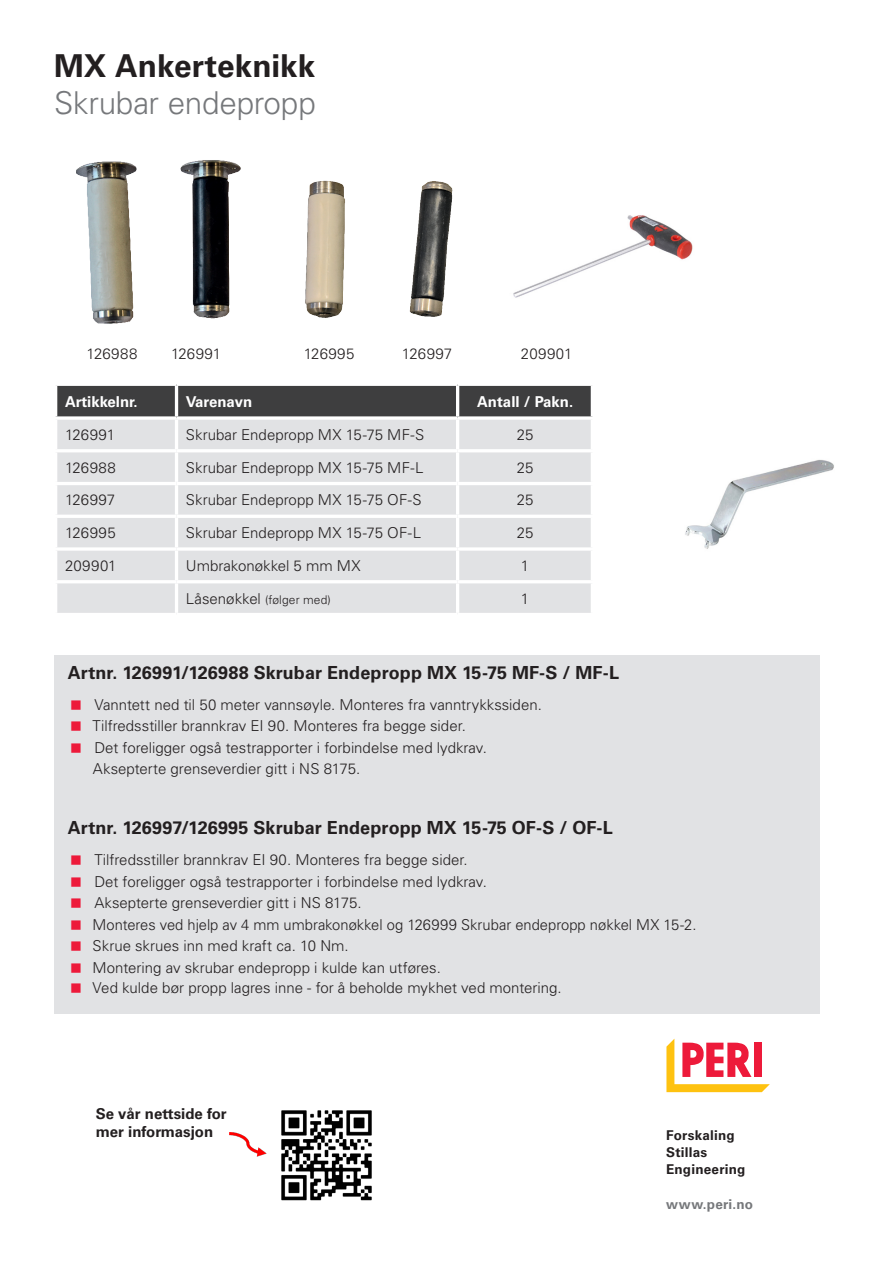
<style>
.page{position:relative;width:893px;height:1263px;background:#fff}
.page>*{position:absolute;margin:0;border:0;box-sizing:border-box;transform-origin:0 0}
.P_21pt_headline_bold{font:300 31.5px/37.5px "Univers LT Pro";letter-spacing:-.01em;color:#76787b}
.t1{font:700 18px "Univers LT Pro";letter-spacing:.005em;color:#231f20}
.Tabelltekst{font:300 15px "Univers LT Pro";color:#231f20}
.t2{font:700 15px "Univers LT Pro";color:#fff}
.t3{font:700 15px/18px "Univers LT Pro";color:#231f20}
.P_9pt_text_bold_blac{font:700 13.5px "Univers LT Pro";letter-spacing:.015em;color:#231f20}
.P_9pt_text_bold_grey{font:700 13.5px "Univers LT Pro";letter-spacing:.02em;color:#76787b}
.Tabelltekst-2{font:300 12px "Univers LT Pro";letter-spacing:.01em;color:#231f20}
.s1{font-weight:700;color:#231f20}
.s2{font-size:15px}
</style>
<div class="page">
<svg style="left:666px;top:1039px;width:104px;height:53px"></svg>
<div style="left:754px;top:1043px;width:8px;height:34px;background:#ed1a3a"></div>
<img style="left:281px;top:1110px;width:91px;height:91px">
<img style="left:230px;top:1132px;width:37px;height:25px">
<div style="left:54px;top:655px;width:765px;height:359px;background:#e1e2e4"></div>
<div style="left:57px;top:386px;width:534px;height:30px;background:#3e3e3f"></div>
<div style="left:57px;top:420px;width:534px;height:193px;background:#e1e2e4"></div>
<hr style="left:175px;top:386px;width:3px;height:30px;background:#fff">
<hr style="left:456px;top:386px;width:3px;height:30px;background:#fff">
<hr style="left:175px;top:420px;width:3px;height:29px;background:#fff">
<hr style="left:456px;top:420px;width:3px;height:29px;background:#fff">
<hr style="left:54px;top:449px;width:123px;height:3px;background:#fff">
<hr style="left:177px;top:449px;width:281px;height:3px;background:#fff">
<hr style="left:175px;top:452px;width:3px;height:30px;background:#fff">
<hr style="left:458px;top:449px;width:136px;height:3px;background:#fff">
<hr style="left:456px;top:452px;width:3px;height:30px;background:#fff">
<hr style="left:54px;top:482px;width:123px;height:3px;background:#fff">
<hr style="left:177px;top:482px;width:281px;height:3px;background:#fff">
<hr style="left:175px;top:485px;width:3px;height:30px;background:#fff">
<hr style="left:458px;top:482px;width:136px;height:3px;background:#fff">
<hr style="left:456px;top:485px;width:3px;height:30px;background:#fff">
<hr style="left:54px;top:515px;width:123px;height:3px;background:#fff">
<hr style="left:177px;top:515px;width:281px;height:3px;background:#fff">
<hr style="left:175px;top:518px;width:3px;height:29px;background:#fff">
<hr style="left:458px;top:515px;width:136px;height:3px;background:#fff">
<hr style="left:456px;top:518px;width:3px;height:29px;background:#fff">
<hr style="left:54px;top:547px;width:123px;height:4px;background:#fff">
<hr style="left:177px;top:547px;width:281px;height:4px;background:#f7f7f8">
<hr style="left:175px;top:551px;width:3px;height:29px;background:#fff">
<hr style="left:458px;top:547px;width:136px;height:4px;background:#fff">
<hr style="left:456px;top:551px;width:3px;height:29px;background:#fff">
<hr style="left:54px;top:580px;width:123px;height:3px;background:#fff">
<hr style="left:177px;top:580px;width:281px;height:3px;background:#fff">
<hr style="left:175px;top:583px;width:3px;height:30px;background:#fff">
<hr style="left:458px;top:580px;width:136px;height:3px;background:#fff">
<hr style="left:456px;top:583px;width:3px;height:30px;background:#fff">
<svg style="left:55px;top:416px;width:122px;height:2px"></svg>
<svg style="left:177px;top:416px;width:281px;height:2px"></svg>
<svg style="left:458px;top:416px;width:135px;height:1px"></svg>
<img style="left:76px;top:160px;width:165px;height:164px">
<img style="left:305px;top:180px;width:40px;height:138px">
<img style="left:409px;top:181px;width:44px;height:136px">
<img style="left:685px;top:460px;width:149px;height:89px">
<img style="left:513px;top:215px;width:180px;height:83px">
<p class="P_21pt_headline_bold" style="left:54px;top:47px;width:263px"><span class="s1">MX Ankerteknikk<br></span>Skrubar endepropp</p>
<p class="Tabelltekst" style="left:87px;top:345px;width:52px">126988</p>
<p class="Tabelltekst" style="left:171px;top:345px;width:52px">126991</p>
<p class="Tabelltekst" style="left:304px;top:345px;width:52px">126995</p>
<p class="Tabelltekst" style="left:402px;top:345px;width:52px">126997</p>
<p class="Tabelltekst" style="left:521px;top:345px;width:53px">209901</p>
<p class="t2" style="left:65px;top:392px;width:74px">Artikkelnr.</p>
<p class="t2" style="left:186px;top:392px;width:68px">Varenavn</p>
<p class="t2" style="left:477px;top:392px;width:98px">Antall / Pakn.</p>
<p class="Tabelltekst" style="left:65px;top:426px;width:52px">126991</p>
<p class="Tabelltekst" style="left:186px;top:426px;width:240px">Skrubar Endepropp MX 15-75 MF-S</p>
<p class="Tabelltekst" style="left:517px;top:426px;width:18px">25</p>
<p class="Tabelltekst" style="left:65px;top:459px;width:52px">126988</p>
<p class="Tabelltekst" style="left:186px;top:459px;width:239px">Skrubar Endepropp MX 15-75 MF-L</p>
<p class="Tabelltekst" style="left:517px;top:459px;width:18px">25</p>
<p class="Tabelltekst" style="left:65px;top:491px;width:52px">126997</p>
<p class="Tabelltekst" style="left:186px;top:491px;width:237px">Skrubar Endepropp MX 15-75 OF-S</p>
<p class="Tabelltekst" style="left:517px;top:491px;width:18px">25</p>
<p class="Tabelltekst" style="left:65px;top:524px;width:52px">126995</p>
<p class="Tabelltekst" style="left:186px;top:524px;width:237px">Skrubar Endepropp MX 15-75 OF-L</p>
<p class="Tabelltekst" style="left:517px;top:524px;width:18px">25</p>
<p class="Tabelltekst" style="left:65px;top:557px;width:53px">209901</p>
<p class="Tabelltekst" style="left:186px;top:557px;width:176px">Umbrakonøkkel 5 mm MX</p>
<p class="Tabelltekst" style="left:521px;top:557px;width:10px">1</p>
<p class="Tabelltekst-2" style="left:186px;top:592px;width:147px"><span class="s2">Låsenøkkel</span> (følger med)</p>
<p class="Tabelltekst" style="left:521px;top:590px;width:10px">1</p>
<p class="t1" style="left:68px;top:662px;width:553px">Artnr. 126991/126988 Skrubar Endepropp MX 15-75 MF-S / MF-L</p>
<p class="Tabelltekst" style="left:94px;top:696px;width:449px">Vanntett ned til 50 meter vannsøyle. Monteres fra vanntrykkssiden.</p>
<p class="Tabelltekst" style="left:93px;top:717px;width:375px">Tilfredsstiller brannkrav EI 90. Monteres fra begge sider.</p>
<p class="Tabelltekst" style="left:94px;top:739px;width:394px">Det foreligger også testrapporter i forbindelse med lydkrav.</p>
<p class="Tabelltekst" style="left:93px;top:760px;width:269px">Aksepterte grenseverdier gitt i NS 8175.</p>
<p class="t1" style="left:68px;top:817px;width:546px">Artnr. 126997/126995 Skrubar Endepropp MX 15-75 OF-S / OF-L</p>
<p class="Tabelltekst" style="left:94px;top:851px;width:375px">Tilfredsstiller brannkrav EI 90. Monteres fra begge sider.</p>
<p class="Tabelltekst" style="left:94px;top:873px;width:394px">Det foreligger også testrapporter i forbindelse med lydkrav.</p>
<p class="Tabelltekst" style="left:94px;top:894px;width:269px">Aksepterte grenseverdier gitt i NS 8175.</p>
<p class="Tabelltekst" style="left:93px;top:916px;width:605px">Monteres ved hjelp av 4 mm umbrakonøkkel og 126999 Skrubar endepropp nøkkel MX 15-2.</p>
<p class="Tabelltekst" style="left:93px;top:937px;width:258px">Skrue skrues inn med kraft ca. 10 Nm.</p>
<p class="Tabelltekst" style="left:93px;top:959px;width:350px">Montering av skrubar endepropp i kulde kan utføres.</p>
<p class="Tabelltekst" style="left:93px;top:979px;width:471px">Ved kulde bør propp lagres inne - for å beholde mykhet ved montering.</p>
<p class="t3" style="left:96px;top:1105px;width:133px">Se vår nettside for mer informasjon</p>
<p class="P_9pt_text_bold_blac" style="left:666px;top:1127px;width:70px">Forskaling</p>
<p class="P_9pt_text_bold_blac" style="left:666px;top:1144px;width:43px">Stillas</p>
<p class="P_9pt_text_bold_blac" style="left:666px;top:1162px;width:81px">Engineering</p>
<p class="P_9pt_text_bold_grey" style="left:666px;top:1196px;width:89px">www.peri.no</p>
</div>
